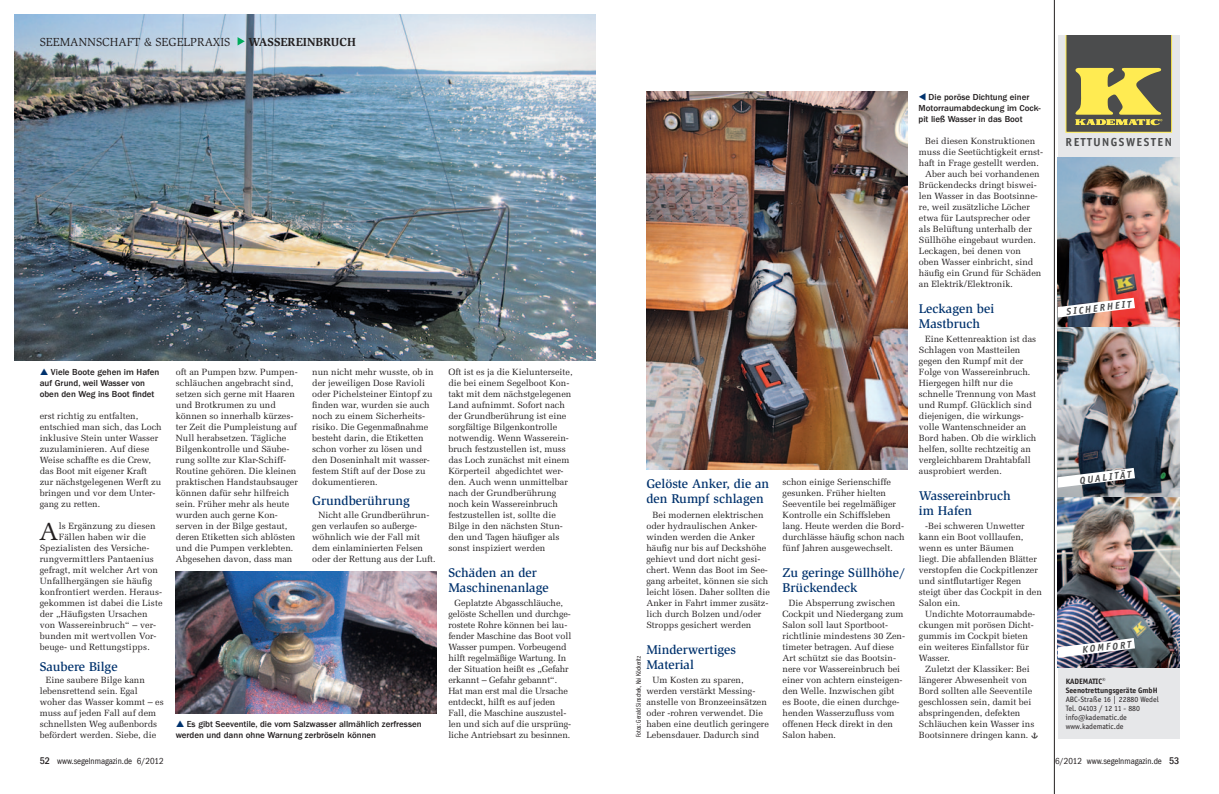
<style>
.page{position:relative;width:1219px;height:794px;background:#fff}
.page>*{position:absolute;margin:0;border:0;box-sizing:border-box;transform-origin:0 0}
.lt_ini_links_2zeilig{font:24.9px "Melior LT Std";color:#231f20}
.zitat{font:500 13px/15px "Slimbach Std";color:#00326d}
.rub{font:12px "Slimbach Std";color:#231f20}
.t1{font:700 12px "Officina Sans";letter-spacing:.13em;color:#4b4c4d}
.rub-2{font:700 12px "Slimbach Std";color:#231f20}
.t2{font:italic 700 10.1px "Officina Sans";color:#4b4c4d}
.lt_einzug_links{font:9px/11px "Melior LT Std";color:#231f20}
.lt_einzug_block{font:9px/11px "Melior LT Std";color:#231f20}
.lt_ini_links_2zeilig-2{font:9px "Melior LT Std";letter-spacing:.01em;color:#231f20}
.bu_links{font:500 9px/11px "Franklin Gothic LT Com";color:#231f20}
.t3{font:condensed 9px "Franklin Gothic LT Com";color:#231f20}
.t4{font:8px/9px "Officina Sans";color:#231f20}
.cred{font:7px "Franklin Gothic LT Com Bk Cm";color:#231f20}
.s1{color:#00326d}
.s2{font-family:"Jahr TSV Pictos";font-weight:500;font-size:7px}
.s3{font-weight:700}
.s4{font-weight:500;font-size:10px}
</style>
<div class="page">
<hr style="left:1054px;top:0;width:1px;height:794px;background:#231f20">
<div style="left:1058px;top:35px;width:122px;height:703px;background:#e6e7e9"></div>
<img style="left:1058px;top:157px;width:122px;height:511px">
<svg style="left:1066px;top:35px;width:106px;height:98px;background:#847e4e"></svg>
<svg style="left:1058px;top:298px;width:77px;height:19px"></svg>
<img style="left:1058px;top:327px;width:122px;height:170px">
<svg style="left:1058px;top:468px;width:77px;height:20px;background:#abafb3"></svg>
<svg style="left:1058px;top:638px;width:77px;height:20px;background:#afafba"></svg>
<img style="left:176px;top:572px;width:261px;height:142px">
<img style="left:14px;top:14px;width:581px;height:347px">
<img style="left:646px;top:92px;width:261px;height:378px">
<svg style="left:238px;top:37px;width:7px;height:8px"></svg>
<p class="rub" style="left:40px;top:35px;width:192px">SEEMANNSCHAFT &amp; SEGELPRAXIS</p>
<p class="rub-2" style="left:248px;top:34px;width:109px">WASSEREINBRUCH</p>
<p class="bu_links" style="left:40px;top:367px;width:121px;text-indent:11px">Viele Boote gehen im Hafen auf Grund, weil Wasser von oben den Weg ins Boot findet</p>
<p class="lt_einzug_block" style="left:40px;top:410px;width:123px">erst richtig zu entfalten, entschied man sich, das Loch inklusive Stein unter Wasser zuzulaminieren. Auf diese<br>Weise schaffte es die Crew, das Boot mit eigener Kraft zur nächstgelegenen Werft zu bringen und vor dem Unter&shy;gang zu retten.</p>
<p class="lt_ini_links_2zeilig" style="left:39px;top:517px;width:21px">A</p>
<p class="lt_ini_links_2zeilig-2" style="left:59px;top:521px;width:98px">ls Ergänzung zu diesen</p>
<p class="lt_ini_links_2zeilig-2" style="left:59px;top:532px;width:89px">Fällen haben wir die</p>
<p class="lt_ini_links_2zeilig-2" style="left:40px;top:543px;width:111px">Spezialisten des Versiche-</p>
<p class="lt_ini_links_2zeilig-2" style="left:40px;top:554px;width:116px">rungvermittlers Pantaenius</p>
<p class="lt_ini_links_2zeilig-2" style="left:40px;top:565px;width:120px">gefragt, mit welcher Art von</p>
<p class="lt_ini_links_2zeilig-2" style="left:40px;top:576px;width:114px">Unfallhergängen sie häufig</p>
<p class="lt_ini_links_2zeilig-2" style="left:40px;top:587px;width:124px">konfrontiert werden. Heraus-</p>
<p class="lt_ini_links_2zeilig-2" style="left:40px;top:598px;width:124px">gekommen ist dabei die Liste</p>
<p class="lt_ini_links_2zeilig-2" style="left:40px;top:609px;width:109px">der „Häufigsten Ursachen</p>
<p class="lt_ini_links_2zeilig-2" style="left:40px;top:620px;width:118px">von Wassereinbruch“ – ver-</p>
<p class="lt_ini_links_2zeilig-2" style="left:40px;top:631px;width:118px">bunden mit wertvollen Vor-</p>
<p class="lt_ini_links_2zeilig-2" style="left:40px;top:642px;width:112px">beuge- und Rettungstipps.</p>
<p class="zitat" style="left:40px;top:659px;width:79px">Saubere Bilge</p>
<p class="lt_einzug_links" style="left:40px;top:674px;width:126px;text-indent:6px">Eine saubere Bilge kann lebensrettend sein. Egal woher das Wasser kommt – es muss auf jeden Fall auf dem schnellsten Weg außenbords befördert werden. Siebe, die</p>
<p class="lt_einzug_links" style="left:176px;top:366px;width:123px">oft an Pumpen bzw. Pumpen&shy;schläuchen angebracht sind, setzen sich gerne mit Haaren und Brotkrumen zu und können so innerhalb kürzes&shy;ter Zeit die Pumpleistung auf<br>Null herabsetzen. Tägliche<br>Bilgenkontrolle und Säube&shy;rung sollte zur Klar-Schiff-<br>Routine gehören. Die kleinen praktischen Handstaubsauger können dafür sehr hilfreich sein. Früher mehr als heute wurden auch gerne Kon&shy;serven in der Bilge gestaut, deren Etiketten sich ablösten und die Pumpen verklebten.<br>Abgesehen davon, dass man</p>
<p class="lt_einzug_links" style="left:312px;top:366px;width:123px">nun nicht mehr wusste, ob in der jeweiligen Dose Ravioli oder Pichelsteiner Eintopf zu finden war, wurden sie auch noch zu einem Sicherheits&shy;risiko. Die Gegenmaßnahme besteht darin, die Etiketten schon vorher zu lösen und den Doseninhalt mit wasser&shy;festem Stift auf der Dose zu dokumentieren.</p>
<p class="zitat" style="left:312px;top:493px;width:99px">Grundberührung</p>
<p class="lt_einzug_links" style="left:312px;top:509px;width:125px;text-indent:6px">Nicht alle Grundberührun&shy;gen verlaufen so außerge&shy;wöhnlich wie der Fall mit dem einlaminierten Felsen oder der Rettung aus der Luft.</p>
<p class="bu_links" style="left:176px;top:719px;width:247px;text-indent:11px">Es gibt Seeventile, die vom Salzwasser allmählich zerfressen werden und dann ohne Warnung zerbröseln können</p>
<p class="lt_einzug_links" style="left:448px;top:366px;width:126px">Oft ist es ja die Kielunterseite, die bei einem Segelboot Kon&shy;takt mit dem nächstgelegenen<br>Land aufnimmt. Sofort nach der Grundberührung ist eine sorgfältige Bilgenkontrolle notwendig. Wenn Wasserein&shy;bruch festzustellen ist, muss das Loch zunächst mit einem<br>Körperteil abgedichtet wer&shy;den. Auch wenn unmittelbar nach der Grundberührung noch kein Wassereinbruch festzustellen ist, sollte die<br>Bilge in den nächsten Stun&shy;den und Tagen häufiger als sonst inspiziert werden</p>
<p class="zitat" style="left:448px;top:565px;width:102px">Schäden an der<br>Maschinenanlage</p>
<p class="lt_einzug_links" style="left:448px;top:597px;width:124px;text-indent:6px">Geplatzte Abgasschläuche, gelöste Schellen und durchge&shy;rostete Rohre können bei lau&shy;fender Maschine das Boot voll<br>Wasser pumpen. Vorbeugend hilft regelmäßige Wartung. In der Situation heißt es „Gefahr erkannt – Gefahr gebannt“.<br>Hat man erst mal die Ursache entdeckt, hilft es auf jeden<br>Fall, die Maschine auszustel&shy;len und sich auf die ursprüng&shy;liche Antriebsart zu besinnen.</p>
<p class="zitat" style="left:646px;top:476px;width:124px">Gelöste Anker, die an den Rumpf schlagen</p>
<p class="lt_einzug_links" style="left:646px;top:509px;width:125px;text-indent:6px">Bei modernen elektrischen oder hydraulischen Anker&shy;winden werden die Anker häufig nur bis auf Deckshöhe gehievt und dort nicht gesi&shy;chert. Wenn das Boot im See&shy;gang arbeitet, können sie sich leicht lösen. Daher sollten die<br>Anker in Fahrt immer zusätz&shy;lich durch Bolzen und/oder<br>Stropps gesichert werden</p>
<p class="zitat" style="left:646px;top:642px;width:91px">Minderwertiges<br>Material</p>
<p class="lt_einzug_links" style="left:646px;top:674px;width:124px;text-indent:6px">Um Kosten zu sparen, werden verstärkt Messing&shy;anstelle von Bronzeeinsätzen oder -rohren verwendet. Die haben eine deutlich geringere<br>Lebensdauer. Dadurch sind</p>
<p class="cred" style="left:635px;top:737px;width:83px;rotate:-90deg">Fotos: Gerald Sinschek, Kai Köckeritz</p>
<p class="lt_einzug_links" style="left:783px;top:476px;width:123px">schon einige Serienschiffe gesunken. Früher hielten<br>Seeventile bei regelmäßiger<br>Kontrolle ein Schiffsleben lang. Heute werden die Bord&shy;durchlässe häufig schon nach fünf Jahren ausgewechselt.</p>
<p class="zitat" style="left:783px;top:565px;width:124px">Zu geringe Süllhöhe/<br>Brückendeck</p>
<p class="lt_einzug_links" style="left:783px;top:597px;width:124px;text-indent:6px">Die Absperrung zwischen<br>Cockpit und Niedergang zum<br>Salon soll laut Sportboot&shy;richtlinie mindestens 30 Zen&shy;timeter betragen. Auf diese<br>Art schützt sie das Bootsin&shy;nere vor Wassereinbruch bei einer von achtern einsteigen&shy;den Welle. Inzwischen gibt es Boote, die einen durchge&shy;henden Wasserzufluss vom offenen Heck direkt in den<br>Salon haben.</p>
<p class="bu_links" style="left:918px;top:92px;width:124px"><span class="s1">▼</span> Die poröse Dichtung einer<br>Motorraumabdeckung im Cock&shy;pit ließ Wasser in das Boot</p>
<p class="lt_einzug_block" style="left:919px;top:135px;width:126px;text-align:center">Bei diesen Konstruktionen muss die Seetüchtigkeit ernst&shy;haft in Frage gestellt werden.</p>
<p class="lt_einzug_block" style="left:919px;top:168px;width:124px;text-indent:6px">Aber auch bei vorhandenen<br>Brückendecks dringt biswei&shy;len Wasser in das Bootsinne&shy;re, weil zusätzliche Löcher etwa für Lautsprecher oder als Belüftung unterhalb der<br>Süllhöhe eingebaut wurden.<br>Leckagen, bei denen von oben Wasser einbricht, sind häufig ein Grund für Schäden an Elektrik/Elektronik.</p>
<p class="zitat" style="left:919px;top:301px;width:77px">Leckagen bei<br>Mastbruch</p>
<p class="lt_einzug_links" style="left:919px;top:333px;width:119px;text-indent:6px">Eine Kettenreaktion ist das<br>Schlagen von Mastteilen gegen den Rumpf mit der<br>Folge von Wassereinbruch.<br>Hiergegen hilft nur die schnelle Trennung von Mast und Rumpf. Glücklich sind diejenigen, die wirkungs&shy;volle Wantenschneider an<br>Bord haben. Ob die wirklich helfen, sollte rechtzeitig an vergleichbarem Drahtabfall ausprobiert werden.</p>
<p class="zitat" style="left:919px;top:488px;width:93px">Wassereinbruch im Hafen</p>
<p class="lt_einzug_block" style="left:919px;top:520px;width:124px;text-indent:6px">-Bei schweren Unwetter kann ein Boot volllaufen, wenn es unter Bäumen<br>liegt. Die abfallenden Blätter verstopfen die Cockpitlenzer und sintflutartiger Regen steigt über das Cockpit in den<br>Salon ein.</p>
<p class="lt_einzug_block" style="left:919px;top:608px;width:118px;text-indent:6px">Undichte Motorraumabde&shy;ckungen mit porösen Dicht&shy;gummis im Cockpit bieten ein weiteres Einfallstor für<br>Wasser.</p>
<p class="lt_einzug_block" style="left:919px;top:663px;width:121px;text-indent:6px">Zuletzt der Klassiker: Bei längerer Abwesenheit von<br>Bord sollten alle Seeventile geschlossen sein, damit bei abspringenden, defekten<br>Schläuchen kein Wasser ins<br>Bootsinnere dringen kann. <span class="s2">z</span></p>
<p class="t1" style="left:1066px;top:135px;width:108px">RETTunGSwESTEn</p>
<p class="t2" style="left:1066px;top:306px;width:67px;rotate:-7deg">SICHERHEIT</p>
<p class="t2" style="left:1079px;top:474px;width:53px;rotate:-7deg">QUALITÄT</p>
<p class="t2" style="left:1082px;top:644px;width:51px;rotate:-7deg">KOMFORT</p>
<p class="t4" style="left:1066px;top:677px;width:94px"><span class="s3">KADEMATIC®<br>Seenotrettungsgeräte GmbH<br></span>ABC-Straße 16 | 22880 Wedel<br>Tel. 04103 / 12 11 - 880 info@kadematic.de www.kadematic.de</p>
<p class="t3" style="left:40px;top:756px;width:126px"><span class="s4">52</span> www.segelnmagazin.de 6/2012</p>
<p class="t3" style="left:1055px;top:756px;width:126px">6/2012 www.segelnmagazin.de <span class="s4">53</span></p>
</div>
